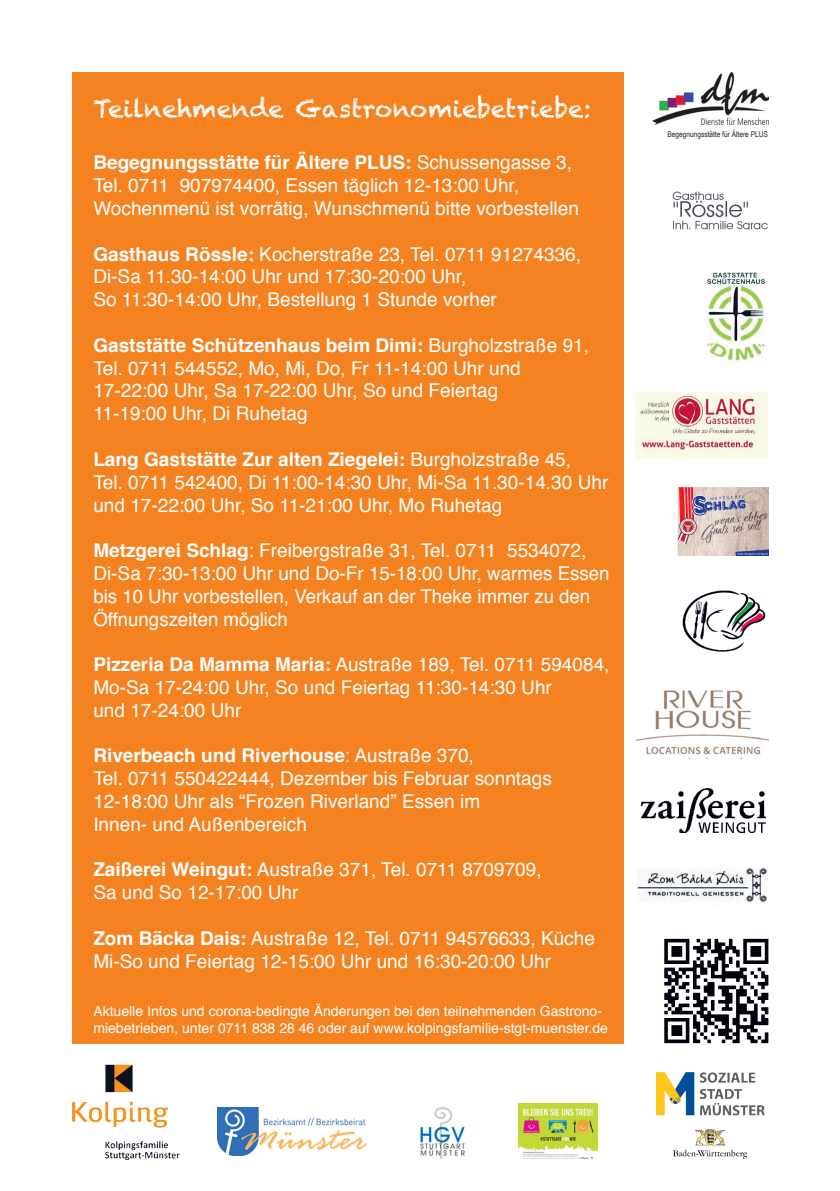
<style>
.page{position:relative;width:840px;height:1191px;background:#fff}
.page>*{position:absolute;margin:0;border:0;box-sizing:border-box;transform-origin:0 0}
.t1{font:24px "Chalkduster";color:#fff}
.t2{font:19px/22.8px "Helvetica";color:#fff}
.t3{font:14px/16.8px "Helvetica";color:#fff}
.t4{font:8px "Arial Narrow";color:#231f20}
.s1{font-weight:700}
</style>
<div class="page">
<div style="left:72px;top:72px;width:696px;height:971px;background:#f58220"></div>
<img style="left:72px;top:1064px;width:108px;height:95px">
<img style="left:656px;top:1072px;width:107px;height:44px">
<img style="left:217px;top:1107px;width:149px;height:48px">
<img style="left:420px;top:1107px;width:45px;height:51px">
<img style="left:518px;top:1104px;width:79px;height:55px">
<img style="left:695px;top:1129px;width:31px;height:16px">
<svg style="left:673px;top:1149px;width:73px;height:9px"></svg>
<div style="left:624px;top:64px;width:160px;height:982px;background:#fff"></div>
<img style="left:707px;top:272px;width:58px;height:89px">
<img style="left:635px;top:392px;width:132px;height:67px">
<img style="left:682px;top:590px;width:84px;height:62px">
<img style="left:677px;top:488px;width:90px;height:68px">
<img style="left:636px;top:690px;width:131px;height:68px">
<img style="left:640px;top:788px;width:124px;height:44px">
<img style="left:637px;top:867px;width:130px;height:35px">
<img style="left:664px;top:938px;width:104px;height:106px">
<img style="left:672px;top:191px;width:96px;height:39px">
<img style="left:652px;top:72px;width:116px;height:52px">
<p class="t1" style="left:93px;top:95px;width:499px">Teilnehmende Gastronomiebetriebe:</p>
<p class="t2" style="left:93px;top:152px;width:487px"><span class="s1">Begegnungsstätte für Ältere PLUS:</span> Schussengasse 3,<br>Tel. 0711 907974400, Essen täglich 12-13:00 Uhr,<br>Wochenmenü ist vorrätig, Wunschmenü bitte vorbestellen</p>
<p class="t2" style="left:93px;top:243px;width:489px"><span class="s1">Gasthaus Rössle:</span> Kocherstraße 23, Tel. 0711 91274336,<br>Di-Sa 11.30-14:00 Uhr und 17:30-20:00 Uhr,<br>So 11:30-14:00 Uhr, Bestellung 1 Stunde vorher</p>
<p class="t2" style="left:93px;top:334px;width:497px"><span class="s1">Gaststätte Schützenhaus beim Dimi:</span> Burgholzstraße 91, Tel. 0711 544552, Mo, Mi, Do, Fr 11-14:00 Uhr und 17-22:00 Uhr, Sa 17-22:00 Uhr, So und Feiertag<br>11-19:00 Uhr, Di Ruhetag</p>
<p class="t2" style="left:93px;top:448px;width:516px"><span class="s1">Lang Gaststätte Zur alten Ziegelei:</span> Burgholzstraße 45,<br>Tel. 0711 542400, Di 11:00-14:30 Uhr, Mi-Sa 11.30-14.30 Uhr und 17-22:00 Uhr, So 11-21:00 Uhr, Mo Ruhetag</p>
<p class="t2" style="left:93px;top:539px;width:517px"><span class="s1">Metzgerei Schlag</span>: Freibergstraße 31, Tel. 0711 5534072, Di-Sa 7:30-13:00 Uhr und Do-Fr 15-18:00 Uhr, warmes Essen bis 10 Uhr vorbestellen, Verkauf an der Theke immer zu den Öffnungszeiten möglich</p>
<p class="t2" style="left:93px;top:653px;width:517px"><span class="s1">Pizzeria Da Mamma Maria:</span> Austraße 189, Tel. 0711 594084,<br>Mo-Sa 17-24:00 Uhr, So und Feiertag 11:30-14:30 Uhr<br>und 17-24:00 Uhr</p>
<p class="t2" style="left:93px;top:745px;width:460px"><span class="s1">Riverbeach und Riverhouse</span>: Austraße 370,<br>Tel. 0711 550422444, Dezember bis Februar sonntags 12-18:00 Uhr als “Frozen Riverland” Essen im<br>Innen- und Außenbereich</p>
<p class="t2" style="left:93px;top:859px;width:449px"><span class="s1">Zaißerei Weingut:</span> Austraße 371, Tel. 0711 8709709,<br>Sa und So 12-17:00 Uhr</p>
<p class="t2" style="left:93px;top:927px;width:503px"><span class="s1">Zom Bäcka Dais:</span> Austraße 12, Tel. 0711 94576633, Küche<br>Mi-So und Feiertag 12-15:00 Uhr und 16:30-20:00 Uhr</p>
<p class="t3" style="left:93px;top:1003px;width:516px">Aktuelle Infos und corona-bedingte Änderungen bei den teilnehmenden Gastrono&shy;miebetrieben, unter 0711 838 28 46 oder auf www.kolpingsfamilie-stgt-muenster.de</p>
<p class="t4" style="left:667px;top:129px;width:102px">Begegnungsstätte für Ältere PLUS</p>
</div>
